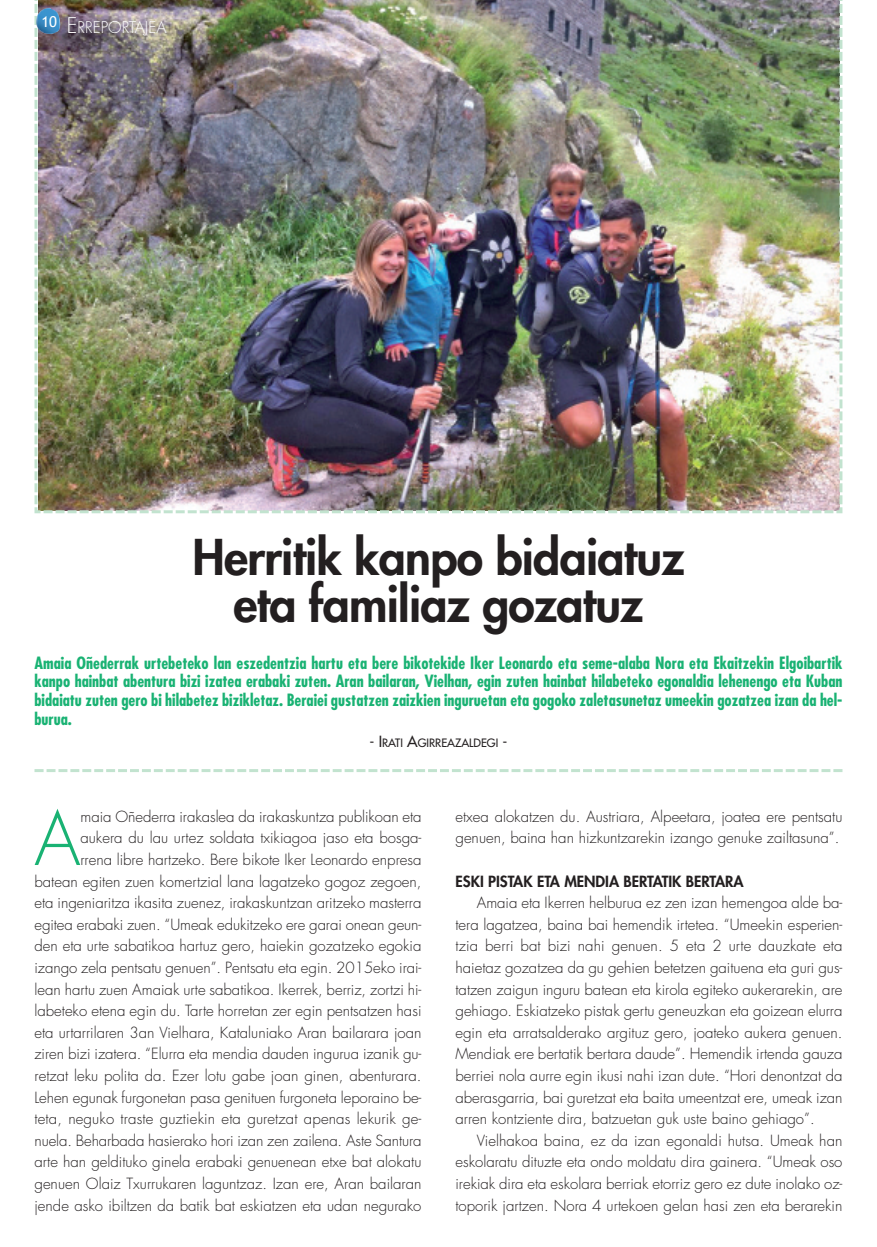
<style>
.page{position:relative;width:877px;height:1247px;background:#fff}
.page>*{position:absolute;margin:0;border:0;box-sizing:border-box;transform-origin:0 0}
.t1{font:300 72.3px "Futura";color:#19b273}
.t2{font:800 48px/46.5px "Futura";letter-spacing:-.015em;color:#231f20;text-align:center}
.t3{font:700 condensed 16.5px/18.8px "Futura";color:#19b273;text-align:justify}
.t4{font:300 15.75px "Futura";color:#fff}
.t5{font:300 15px/21.6px "Futura";color:#231f20;text-align:justify}
.t6{font:800 15px "Futura";color:#231f20}
.t7{font:15px "Trebuchet MS";color:#fff}
.t8{font:11.25px "Futura";color:#231f20}
.s1{font-size:21px}
.s2{font-size:15px}
</style>
<div class="page">
<img style="left:34px;top:0;width:809px;height:514px">
<img style="left:36px;top:8px;width:24px;height:26px">
<svg style="left:34px;top:769px;width:808px;height:3px"></svg>
<p class="t7" style="left:41px;top:13px;width:17px">10</p>
<p class="t4" style="left:67px;top:20px;width:101px"><span class="s1">E</span>RREPORTAJEA</p>
<h2 class="t2" style="left:193px;top:538px;width:493px">Herritik kanpo bidaiatuz eta familiaz gozatuz</h2>
<p class="t3" style="left:35px;top:655px;width:809px">Amaia Oñederrak urtebeteko lan eszedentzia hartu eta bere bikotekide Iker Leonardo eta seme-alaba Nora eta Ekaitzekin Elgoibartik kanpo hainbat abentura bizi izatea erabaki zuten. Aran bailaran, Vielhan, egin zuten hainbat hilabeteko egonaldia lehenengo eta Kuban bidaiatu zuten gero bi hilabetez bizikletaz. Beraiei gustatzen zaizkien inguruetan eta gogoko zaletasunetaz umeekin gozatzea izan da hel&shy;burua.</p>
<p class="t8" style="left:369px;top:738px;width:140px"><span class="s2">- I</span>RATI <span class="s2">A</span>GIRREAZALDEGI <span class="s2">-</span></p>
<h1 class="t1" style="left:34px;top:805px;width:48px">A</h1>
<p class="t5" style="left:34px;top:807px;width:389px;text-align:right">maia Oñederra irakaslea da irakaskuntza publikoan eta<br>aukera du lau urtez soldata txikiagoa jaso eta bosga-<br>rrena libre hartzeko. Bere bikote Iker Leonardo enpresa batean egiten zuen komertzial lana lagatzeko gogoz zegoen, eta ingeniaritza ikasita zuenez, irakaskuntzan aritzeko masterra egitea erabaki zuen. “Umeak edukitzeko ere garai onean geun&shy;den eta urte sabatikoa hartuz gero, haiekin gozatzeko egokia izango zela pentsatu genuen”. Pentsatu eta egin. 2015eko irai&shy;lean hartu zuen Amaiak urte sabatikoa. Ikerrek, berriz, zortzi hi&shy;labeteko etena egin du. Tarte horretan zer egin pentsatzen hasi eta urtarrilaren 3an Vielhara, Kataluniako Aran bailarara joan ziren bizi izatera. “Elurra eta mendia dauden ingurua izanik gu&shy;retzat leku polita da. Ezer lotu gabe joan ginen, abenturara.<br>Lehen egunak furgonetan pasa genituen furgoneta leporaino be&shy;teta, neguko traste guztiekin eta guretzat apenas lekurik ge&shy;nuela. Beharbada hasierako hori izan zen zailena. Aste Santura arte han geldituko ginela erabaki genuenean etxe bat alokatu genuen Olaiz Txurrukaren laguntzaz. Izan ere, Aran bailaran jende asko ibiltzen da batik bat eskiatzen eta udan negurako</p>
<p class="t5" style="left:455px;top:807px;width:388px">etxea alokatzen du. Austriara, Alpeetara, joatea ere pentsatu genuen, baina han hizkuntzarekin izango genuke zailtasuna”.</p>
<p class="t6" style="left:455px;top:874px;width:290px">ESKI PISTAK ETA MENDIA BERTATIK BERTARA</p>
<p class="t5" style="left:455px;top:893px;width:388px;text-indent:21px">Amaia eta Ikerren helburua ez zen izan hemengoa alde ba&shy;tera lagatzea, baina bai hemendik irtetea. “Umeekin esperien&shy;tzia berri bat bizi nahi genuen. 5 eta 2 urte dauzkate eta haietaz gozatzea da gu gehien betetzen gaituena eta guri gus&shy;tatzen zaigun inguru batean eta kirola egiteko aukerarekin, are gehiago. Eskiatzeko pistak gertu geneuzkan eta goizean elurra egin eta arratsalderako argituz gero, joateko aukera genuen.<br>Mendiak ere bertatik bertara daude”. Hemendik irtenda gauza berriei nola aurre egin ikusi nahi izan dute. “Hori denontzat da aberasgarria, bai guretzat eta baita umeentzat ere, umeak izan arren kontziente dira, batzuetan guk uste baino gehiago”.</p>
<p class="t5" style="left:455px;top:1131px;width:388px;text-indent:21px">Vielhakoa baina, ez da izan egonaldi hutsa. Umeak han eskolaratu dituzte eta ondo moldatu dira gainera. “Umeak oso irekiak dira eta eskolara berriak etorriz gero ez dute inolako oz&shy;toporik jartzen. Nora 4 urtekoen gelan hasi zen eta berarekin</p>
</div>
